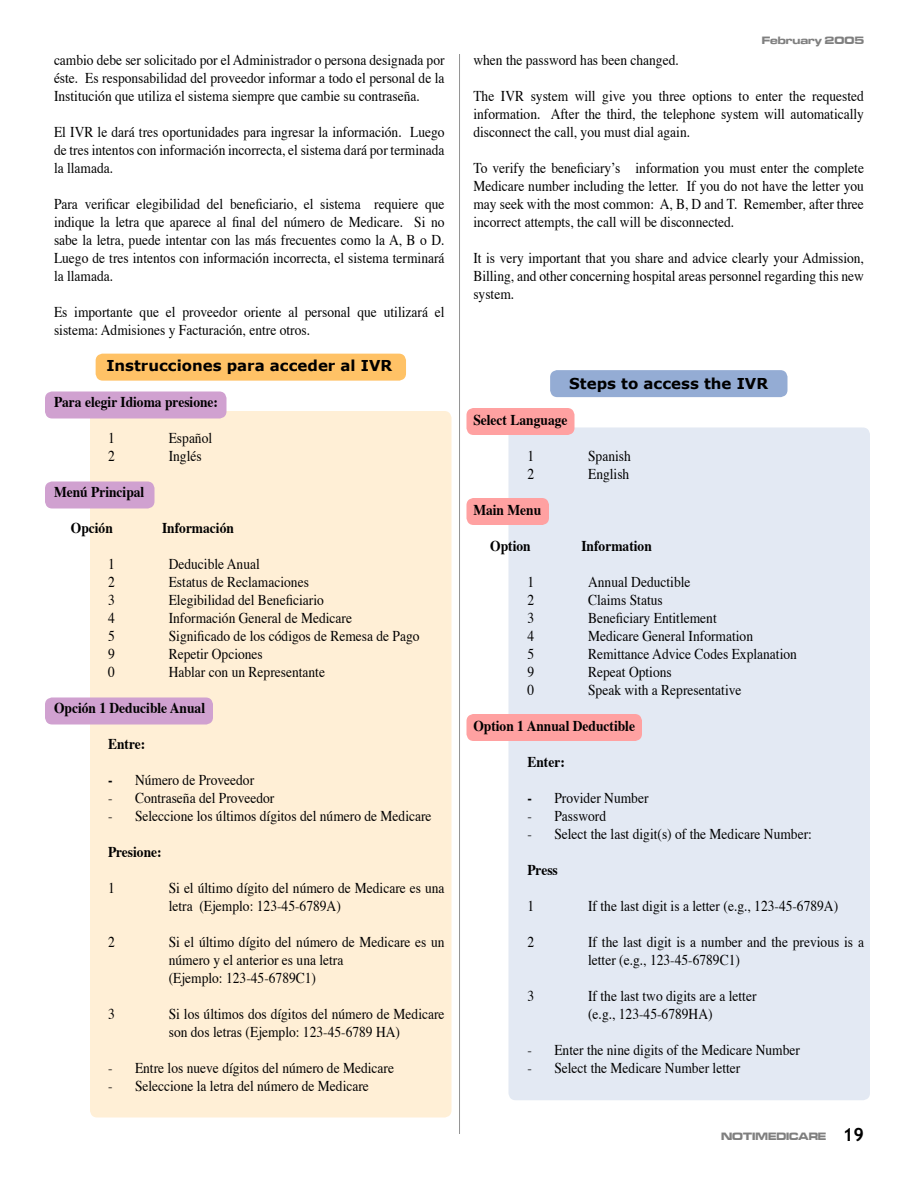
<style>
.page{position:relative;width:918px;height:1188px;background:#fff}
.page>*{position:absolute;margin:0;border:0;box-sizing:border-box;transform-origin:0 0}
.t1{font:15px/18px "Times";color:#000;text-align:justify;scale:.9 1}
.t2{font:700 15px "Times";color:#000;scale:.9 1}
.t3{font:700 15px "Verdana";color:#000}
.t4{font:10.95px "Microgramma D Bold Exte";color:#7f7f7f}
.s1{font-weight:700}
.s2{font-family:"Trebuchet MS";font-weight:700;font-size:18px;color:#000}
</style>
<div class="page">
<hr style="left:459px;top:54px;width:1px;height:1080px;background:#939393">
<div style="left:508px;top:428px;width:362px;height:672px;background:#e3e9f3"></div>
<div style="left:90px;top:411px;width:362px;height:707px;background:#ffefd6"></div>
<div style="left:45px;top:698px;width:168px;height:26px;background:#d0a1d0"></div>
<div style="left:45px;top:482px;width:109px;height:26px;background:#d0a1d0"></div>
<div style="left:45px;top:392px;width:181px;height:26px;background:#d0a1d0"></div>
<div style="left:550px;top:370px;width:238px;height:27px;background:#94acd4"></div>
<div style="left:96px;top:354px;width:310px;height:27px;background:#ffc266"></div>
<div style="left:466px;top:408px;width:108px;height:27px;background:#ffa1a1"></div>
<div style="left:466px;top:714px;width:176px;height:27px;background:#ffa1a1"></div>
<div style="left:466px;top:498px;width:83px;height:27px;background:#ffa1a1"></div>
<p class="t1" style="left:54px;top:52px;width:435px">cambio debe ser solicitado por el Administrador o persona designada por éste. Es responsabilidad del proveedor informar a todo el personal de la Institución que utiliza el sistema siempre que cambie su contraseña.</p>
<p class="t1" style="left:54px;top:124px;width:436px">El IVR le dará tres oportunidades para ingresar la información. Luego de tres intentos con información incorrecta, el sistema dará por terminada la llamada.</p>
<p class="t1" style="left:54px;top:196px;width:435px">Para verificar elegibilidad del beneficiario, el sistema requiere que indique la letra que aparece al final del número de Medicare. Si no sabe la letra, puede intentar con las más frecuentes como la A, B o D.<br>Luego de tres intentos con información incorrecta, el sistema terminará la llamada.</p>
<p class="t1" style="left:54px;top:304px;width:435px">Es importante que el proveedor oriente al personal que utilizará el sistema: Admisiones y Facturación, entre otros.</p>
<p class="t3" style="left:106px;top:356px;width:287px">Instrucciones para acceder al IVR</p>
<p class="t2" style="left:54px;top:392px;width:184px">Para elegir Idioma presione:</p>
<p class="t1" style="left:108px;top:430px;width:9px">1</p>
<p class="t1" style="left:169px;top:430px;width:50px">Español</p>
<p class="t1" style="left:108px;top:448px;width:9px">2</p>
<p class="t1" style="left:169px;top:448px;width:38px">Inglés</p>
<p class="t2" style="left:54px;top:482px;width:102px">Menú Principal</p>
<p class="t2" style="left:71px;top:518px;width:48px">Opción</p>
<p class="t2" style="left:162px;top:518px;width:81px">Información</p>
<p class="t1" style="left:108px;top:556px;width:9px">1</p>
<p class="t1" style="left:169px;top:556px;width:103px">Deducible Anual</p>
<p class="t1" style="left:108px;top:574px;width:9px">2</p>
<p class="t1" style="left:169px;top:574px;width:157px">Estatus de Reclamaciones</p>
<p class="t1" style="left:108px;top:592px;width:9px">3</p>
<p class="t1" style="left:169px;top:592px;width:174px">Elegibilidad del Beneficiario</p>
<p class="t1" style="left:108px;top:610px;width:9px">4</p>
<p class="t1" style="left:169px;top:610px;width:205px">Información General de Medicare</p>
<p class="t1" style="left:108px;top:628px;width:9px">5</p>
<p class="t1" style="left:169px;top:628px;width:280px">Significado de los códigos de Remesa de Pago</p>
<p class="t1" style="left:108px;top:646px;width:9px">9</p>
<p class="t1" style="left:169px;top:646px;width:106px">Repetir Opciones</p>
<p class="t1" style="left:108px;top:664px;width:9px">0</p>
<p class="t1" style="left:169px;top:664px;width:175px">Hablar con un Representante</p>
<p class="t2" style="left:54px;top:698px;width:169px">Opción 1 Deducible Anual</p>
<p class="t2" style="left:108px;top:734px;width:43px">Entre:</p>
<p class="t1" style="left:108px;top:772px;width:164px"><span class="s1">-</span> Número de Proveedor</p>
<p class="t1" style="left:108px;top:790px;width:186px">- Contraseña del Proveedor</p>
<p class="t1" style="left:108px;top:808px;width:361px">- Seleccione los últimos dígitos del número de Medicare</p>
<p class="t2" style="left:108px;top:842px;width:61px">Presione:</p>
<p class="t1" style="left:108px;top:880px;width:9px">1</p>
<p class="t1" style="left:169px;top:880px;width:308px">Si el último dígito del número de Medicare es una letra (Ejemplo: 123-45-6789A)</p>
<p class="t1" style="left:108px;top:934px;width:9px">2</p>
<p class="t1" style="left:169px;top:934px;width:308px">Si el último dígito del número de Medicare es un número y el anterior es una letra</p>
<p class="t1" style="left:169px;top:970px;width:165px">(Ejemplo: 123-45-6789C1)</p>
<p class="t1" style="left:108px;top:1006px;width:9px">3</p>
<p class="t1" style="left:169px;top:1006px;width:308px">Si los últimos dos dígitos del número de Medicare son dos letras (Ejemplo: 123-45-6789 HA)</p>
<p class="t1" style="left:108px;top:1060px;width:319px">- Entre los nueve dígitos del número de Medicare</p>
<p class="t1" style="left:108px;top:1078px;width:291px">- Seleccione la letra del número de Medicare</p>
<p class="t4" style="left:762px;top:33px;width:104px">February 2005</p>
<p class="t1" style="left:473px;top:52px;width:230px">when the password has been changed.</p>
<p class="t1" style="left:473px;top:88px;width:436px">The IVR system will give you three options to enter the requested information. After the third, the telephone system will automatically disconnect the call, you must dial again.</p>
<p class="t1" style="left:473px;top:160px;width:436px">To verify the beneficiaryʼs information you must enter the complete Medicare number including the letter. If you do not have the letter you may seek with the most common: A, B, D and T. Remember, after three incorrect attempts, the call will be disconnected.</p>
<p class="t1" style="left:473px;top:250px;width:435px">It is very important that you share and advice clearly your Admission, Billing, and other concerning hospital areas personnel regarding this new system.</p>
<p class="t3" style="left:569px;top:374px;width:200px">Steps to access the IVR</p>
<p class="t2" style="left:473px;top:410px;width:106px">Select Language</p>
<p class="t1" style="left:527px;top:448px;width:9px">1</p>
<p class="t1" style="left:588px;top:448px;width:49px">Spanish</p>
<p class="t1" style="left:527px;top:466px;width:9px">2</p>
<p class="t1" style="left:588px;top:466px;width:47px">English</p>
<p class="t2" style="left:473px;top:500px;width:77px">Main Menu</p>
<p class="t2" style="left:490px;top:536px;width:47px">Option</p>
<p class="t2" style="left:581px;top:536px;width:80px">Information</p>
<p class="t1" style="left:527px;top:574px;width:9px">1</p>
<p class="t1" style="left:588px;top:574px;width:115px">Annual Deductible</p>
<p class="t1" style="left:527px;top:592px;width:9px">2</p>
<p class="t1" style="left:588px;top:592px;width:84px">Claims Status</p>
<p class="t1" style="left:527px;top:610px;width:9px">3</p>
<p class="t1" style="left:588px;top:610px;width:144px">Beneficiary Entitlement</p>
<p class="t1" style="left:527px;top:628px;width:9px">4</p>
<p class="t1" style="left:588px;top:628px;width:185px">Medicare General Information</p>
<p class="t1" style="left:527px;top:646px;width:9px">5</p>
<p class="t1" style="left:588px;top:646px;width:234px">Remittance Advice Codes Explanation</p>
<p class="t1" style="left:527px;top:664px;width:9px">9</p>
<p class="t1" style="left:588px;top:664px;width:94px">Repeat Options</p>
<p class="t1" style="left:527px;top:682px;width:9px">0</p>
<p class="t1" style="left:588px;top:682px;width:172px">Speak with a Representative</p>
<p class="t2" style="left:473px;top:716px;width:181px">Option 1 Annual Deductible</p>
<p class="t2" style="left:527px;top:752px;width:43px">Enter:</p>
<p class="t1" style="left:527px;top:790px;width:136px"><span class="s1">-</span> Provider Number</p>
<p class="t1" style="left:527px;top:808px;width:89px">- Password</p>
<p class="t1" style="left:527px;top:826px;width:318px">- Select the last digit(s) of the Medicare Number:</p>
<p class="t2" style="left:527px;top:860px;width:35px">Press</p>
<p class="t1" style="left:527px;top:898px;width:9px">1</p>
<p class="t1" style="left:588px;top:898px;width:279px">If the last digit is a letter (e.g., 123-45-6789A)</p>
<p class="t1" style="left:527px;top:934px;width:9px">2</p>
<p class="t1" style="left:588px;top:934px;width:308px">If the last digit is a number and the previous is a letter (e.g., 123-45-6789C1)</p>
<p class="t1" style="left:527px;top:988px;width:9px">3</p>
<p class="t1" style="left:588px;top:988px;width:189px">If the last two digits are a letter</p>
<p class="t1" style="left:588px;top:1006px;width:140px">(e.g., 123-45-6789HA)</p>
<p class="t1" style="left:527px;top:1042px;width:304px">- Enter the nine digits of the Medicare Number</p>
<p class="t1" style="left:527px;top:1060px;width:238px">- Select the Medicare Number letter</p>
<p class="t4" style="left:721px;top:1129px;width:144px">NOTIMEDICARE <span class="s2">19</span></p>
</div>
